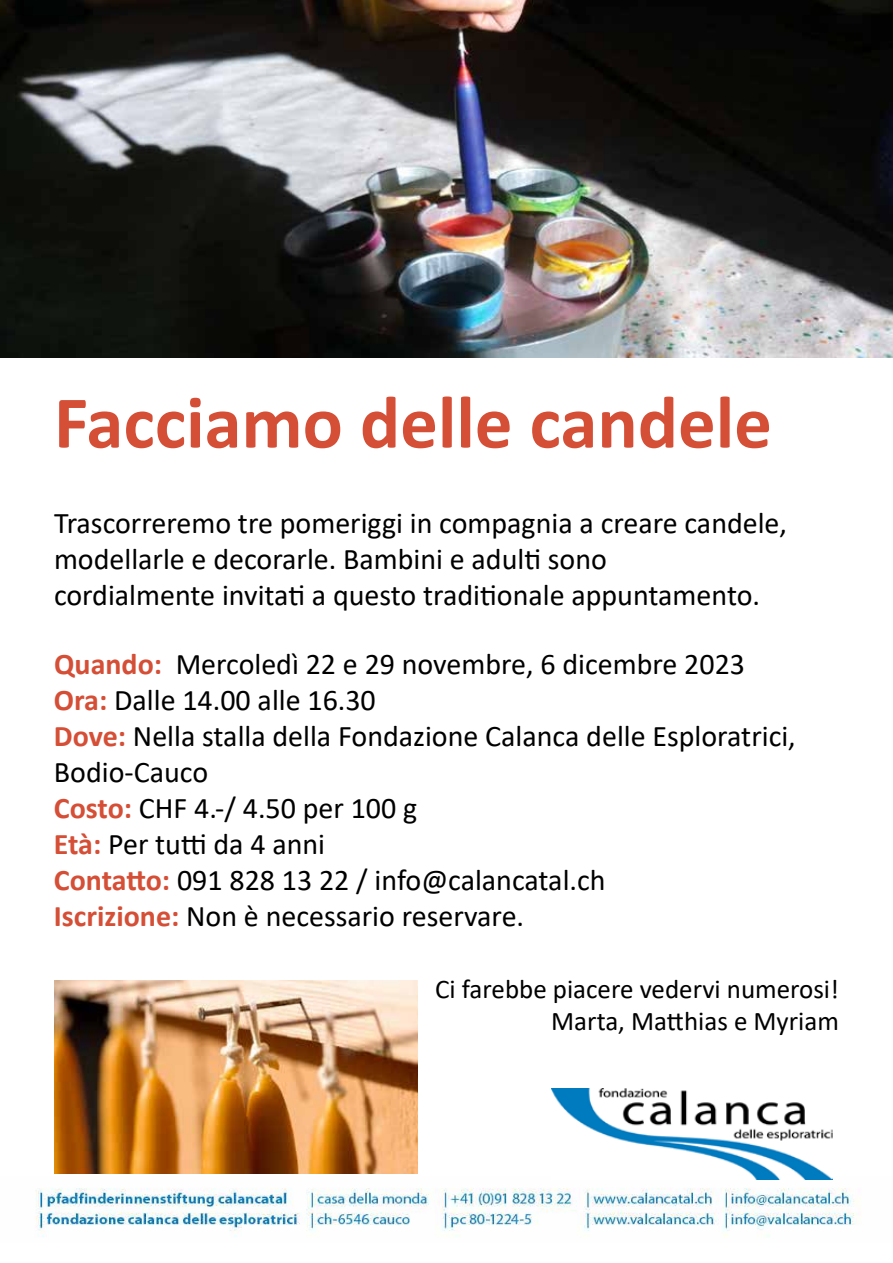
<style>
.page{position:relative;width:893px;height:1263px;background:#fff}
.page>*{position:absolute;margin:0;border:0;box-sizing:border-box;transform-origin:0 0}
.t1{font:700 75px "Calibri";color:#d54e36}
.t2{font:30px/36px "Calibri";color:#000}
.t3{font:27px/32.4px "Calibri";color:#000;text-align:right}
.s1{font-weight:700;color:#d54e36}
</style>
<div class="page">
<img style="left:0;top:0;width:893px;height:357px">
<img style="left:35px;top:1178px;width:823px;height:59px">
<img style="left:551px;top:1089px;width:281px;height:90px">
<img style="left:54px;top:980px;width:363px;height:194px">
<h1 class="t1" style="left:54px;top:370px;width:719px">Facciamo delle candele</h1>
<p class="t2" style="left:54px;top:505px;width:735px">Trascorreremo tre pomeriggi in compagnia a creare candele, modellarle e decorarle. Bambini e adulti sono<br>cordialmente invitati a questo traditionale appuntamento.</p>
<p class="t2" style="left:54px;top:645px;width:743px"><span class="s1">Quando:</span> Mercoledì 22 e 29 novembre, 6 dicembre 2023<br><span class="s1">Ora:</span> Dalle 14.00 alle 16.30<br><span class="s1">Dove:</span> Nella stalla della Fondazione Calanca delle Esploratrici, Bodio-Cauco<br><span class="s1">Costo:</span> CHF 4.-/ 4.50 per 100 g<br><span class="s1">Età:</span> Per tutti da 4 anni<br><span class="s1">Contatto:</span> 091 828 13 22 / info@calancatal.ch<br><span class="s1">Iscrizione:</span> Non è necessario reservare.</p>
<p class="t3" style="left:435px;top:972px;width:405px">Ci farebbe piacere vedervi numerosi!<br>Marta, Matthias e Myriam</p>
</div>
